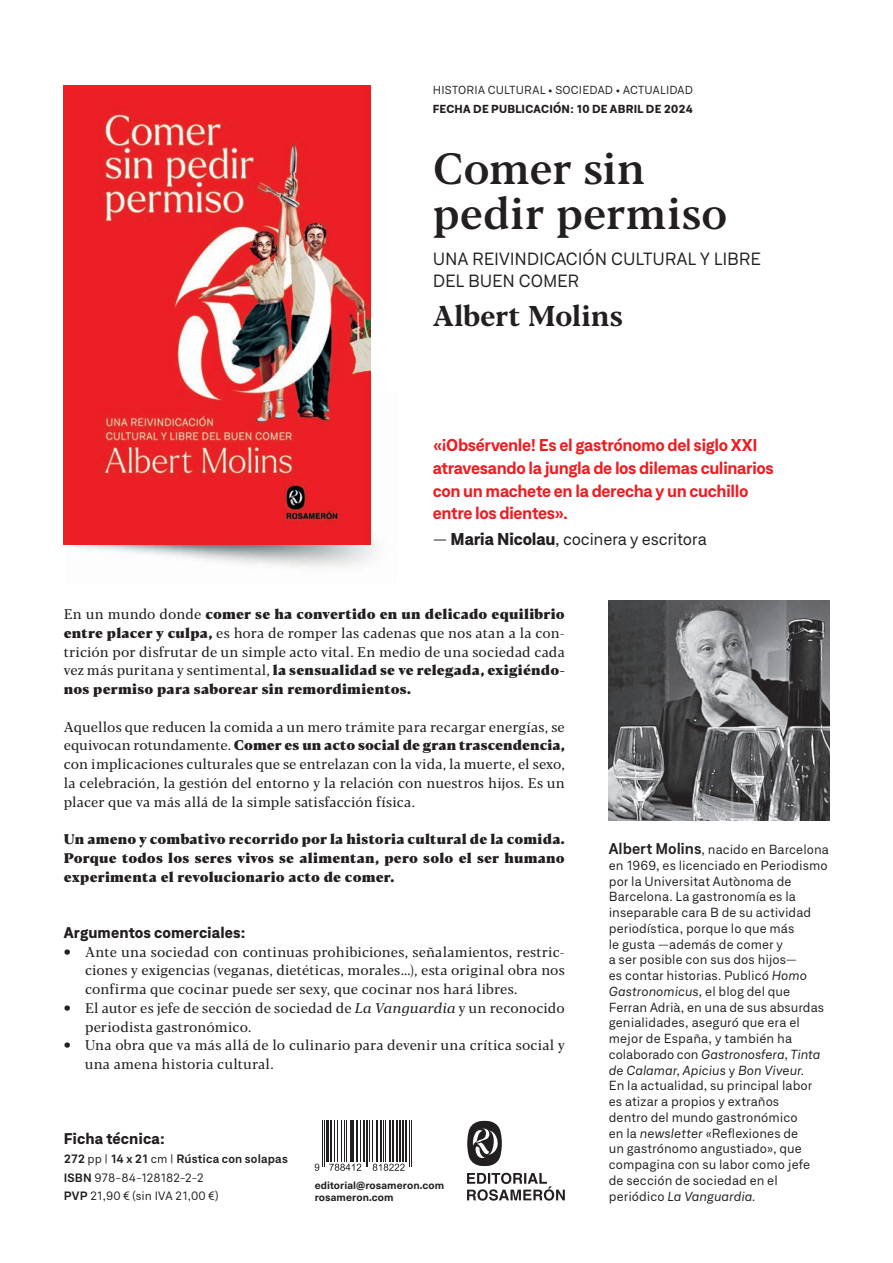
<style>
.page{position:relative;width:893px;height:1263px;background:#fff}
.page>*{position:absolute;margin:0;border:0;box-sizing:border-box;transform-origin:0 0}
.t1{font:500 43.5px/45px "Blacker Pro Tx";color:#231f20}
.t2{font:700 28.5px "Blacker Pro Tx";letter-spacing:-.005em;color:#231f20}
.t3{font:17.1px/22.5px "Neufile Grotesk";letter-spacing:-.005em;color:#231f20}
.t4{font:700 16.5px/22.5px "Neufile Grotesk";letter-spacing:-.025em;color:#ee1d23}
.t5{font:16.5px "Neufile Grotesk";color:#231f20}
.t6{font:800 15px "Neufile Grotesk";letter-spacing:.01em;color:#231f20}
.t7{font:13.95px/18.8px "Blacker Pro Tx";letter-spacing:.01em;color:#231f20;text-align:justify}
.t8{font:800 13.95px/18.8px "Blacker Pro Tx";letter-spacing:.01em;color:#231f20;text-align:justify}
.t9{font:12.75px/15.8px "Neufile Grotesk";letter-spacing:.01em;color:#231f20}
.t10{font:11.7px/18.8px "Neufile Grotesk";letter-spacing:-.005em;color:#231f20}
.t11{font:11.25px "Neufile Grotesk";letter-spacing:.02em;color:#231f20}
.t12{font:800 11.25px "Neufile Grotesk";letter-spacing:.02em;color:#231f20}
.t13{font:700 10.5px "Neue Haas Unica Pro";letter-spacing:.005em;color:#231f20}
.s1{font-weight:800}
.s2{font-weight:800;font-size:18px}
.s3{font-style:italic}
.s4{font-weight:600}
.s5{font-weight:600;font-size:15px}
</style>
<div class="page">
<svg style="left:467px;top:1121px;width:35px;height:45px"></svg>
<svg style="left:467px;top:1173px;width:98px;height:28px"></svg>
<img style="left:609px;top:601px;width:220px;height:220px">
<img style="left:66px;top:392px;width:310px;height:175px">
<img style="left:64px;top:85px;width:306px;height:459px">
<hr style="left:322px;top:1120px;width:1px;height:47px;background:#231f20">
<hr style="left:324px;top:1120px;width:1px;height:47px;background:#231f20">
<hr style="left:326px;top:1120px;width:3px;height:42px;background:#231f20">
<hr style="left:330px;top:1120px;width:2px;height:42px;background:#231f20">
<hr style="left:335px;top:1120px;width:1px;height:42px;background:#231f20">
<hr style="left:337px;top:1120px;width:1px;height:42px;background:#231f20">
<hr style="left:341px;top:1120px;width:1px;height:42px;background:#231f20">
<hr style="left:344px;top:1120px;width:1px;height:42px;background:#231f20">
<hr style="left:346px;top:1120px;width:1px;height:42px;background:#231f20">
<hr style="left:350px;top:1120px;width:1px;height:42px;background:#231f20">
<hr style="left:352px;top:1120px;width:2px;height:42px;background:#231f20">
<hr style="left:356px;top:1120px;width:2px;height:42px;background:#231f20">
<hr style="left:360px;top:1120px;width:1px;height:42px;background:#231f20">
<hr style="left:363px;top:1120px;width:2px;height:42px;background:#231f20">
<hr style="left:366px;top:1120px;width:1px;height:47px;background:#231f20">
<hr style="left:367px;top:1120px;width:1px;height:47px;background:#231f20">
<hr style="left:369px;top:1120px;width:1px;height:42px;background:#231f20">
<hr style="left:372px;top:1120px;width:1px;height:42px;background:#231f20">
<hr style="left:376px;top:1120px;width:2px;height:42px;background:#231f20">
<hr style="left:380px;top:1120px;width:2px;height:42px;background:#231f20">
<hr style="left:383px;top:1120px;width:1px;height:42px;background:#231f20">
<hr style="left:385px;top:1120px;width:1px;height:42px;background:#231f20">
<hr style="left:389px;top:1120px;width:2px;height:42px;background:#231f20">
<hr style="left:392px;top:1120px;width:2px;height:42px;background:#231f20">
<hr style="left:396px;top:1120px;width:2px;height:42px;background:#231f20">
<hr style="left:399px;top:1120px;width:2px;height:42px;background:#231f20">
<hr style="left:402px;top:1120px;width:2px;height:42px;background:#231f20">
<hr style="left:405px;top:1120px;width:2px;height:42px;background:#231f20">
<hr style="left:409px;top:1120px;width:1px;height:47px;background:#231f20">
<hr style="left:411px;top:1120px;width:1px;height:47px;background:#231f20">
<svg style="left:315px;top:1164px;width:4px;height:7px"></svg>
<svg style="left:329px;top:1164px;width:32px;height:7px"></svg>
<svg style="left:373px;top:1164px;width:32px;height:7px"></svg>
<p class="t11" style="left:433px;top:83px;width:262px">HISTORIA CULTURAL • SOCIEDAD • ACTUALIDAD</p>
<p class="t12" style="left:433px;top:101px;width:262px">FECHA DE PUBLICACIÓN: 10 DE ABRIL DE 2024</p>
<h1 class="t1" style="left:433px;top:144px;width:296px">Comer sin pedir permiso</h1>
<p class="t3" style="left:433px;top:247px;width:330px">UNA REIVINDICACIÓN CULTURAL Y LIBRE<br>DEL BUEN COMER</p>
<h2 class="t2" style="left:433px;top:296px;width:192px">Albert Molins</h2>
<p class="t4" style="left:433px;top:434px;width:343px">«¡Obsérvenle! Es el gastrónomo del siglo XXI atravesando la jungla de los dilemas culinarios con un machete en la derecha y un cuchillo entre los dientes».</p>
<p class="t5" style="left:433px;top:528px;width:276px">— <span class="s1">Maria Nicolau</span>, cocinera y escritora</p>
<p class="t7" style="left:64px;top:604px;width:503px">En un mundo donde <span class="s1">comer se ha convertido en un delicado equilibrio entre placer y culpa,</span> es hora de romper las cadenas que nos atan a la con&shy;trición por disfrutar de un simple acto vital. En medio de una sociedad cada vez más puritana y sentimental, <span class="s1">la sensualidad se ve relegada, exigiéndo&shy;nos permiso para saborear sin remordimientos.</span></p>
<p class="t7" style="left:64px;top:717px;width:503px">Aquellos que reducen la comida a un mero trámite para recargar energías, se equivocan rotundamente. <span class="s1">Comer es un acto social de gran trascendencia, </span>con implicaciones culturales que se entrelazan con la vida, la muerte, el sexo, la celebración, la gestión del entorno y la relación con nuestros hijos. Es un placer que va más allá de la simple satisfacción física.</p>
<p class="t8" style="left:64px;top:829px;width:503px">Un ameno y combativo recorrido por la historia cultural de la comida.<br>Porque todos los seres vivos se alimentan, pero solo el ser humano experimenta el revolucionario acto de comer.</p>
<p class="t6" style="left:64px;top:922px;width:183px">Argumentos comerciales:</p>
<p class="t7" style="left:85px;top:942px;width:481px;text-indent:-21px"><span class="s2">•</span> Ante una sociedad con continuas prohibiciones, señalamientos, restric&shy;ciones y exigencias (veganas, dietéticas, morales…), esta original obra nos confirma que cocinar puede ser sexy, que cocinar nos hará libres.</p>
<p class="t7" style="left:85px;top:998px;width:481px;text-indent:-21px"><span class="s2">•</span> El autor es jefe de sección de sociedad de <span class="s3">La Vanguardia</span> y un reconocido periodista gastronómico.</p>
<p class="t7" style="left:85px;top:1036px;width:481px;text-indent:-21px"><span class="s2">•</span> Una obra que va más allá de lo culinario para devenir una crítica social y una amena historia cultural.</p>
<p class="t6" style="left:64px;top:1128px;width:103px">Ficha técnica:</p>
<p class="t10" style="left:64px;top:1149px;width:226px"><span class="s4">272</span> pp | <span class="s4">14 x 21</span> cm | <span class="s4">Rústica con solapas<br>ISBN</span> 978-84-128182-2-2<br><span class="s4">PVP</span> 21,90 € (sin IVA 21,00 €)</p>
<p class="t13" style="left:315px;top:1178px;width:131px">editorial@rosameron.com</p>
<p class="t13" style="left:315px;top:1190px;width:80px">rosameron.com</p>
<p class="t9" style="left:609px;top:841px;width:222px"><span class="s5">Albert Molins</span>, nacido en Barcelona en 1969, es licenciado en Periodismo por la Universitat Autònoma de<br>Barcelona. La gastronomía es la inseparable cara B de su actividad periodística, porque lo que más<br>le gusta —además de comer y<br>a ser posible con sus dos hijos—<br>es contar historias. Publicó <span class="s3">Homo<br>Gastronomicus,</span> el blog del que<br>Ferran Adrià, en una de sus absurdas genialidades, aseguró que era el mejor de España, y también ha colaborado con <span class="s3">Gastronosfera</span>, <span class="s3">Tinta de Calamar</span>, <span class="s3">Apicius</span> y <span class="s3">Bon Viveur</span>.<br>En la actualidad, su principal labor es atizar a propios y extraños<br>dentro del mundo gastronómico<br>en la <span class="s3">newsletter</span> «Reflexiones de<br>un gastrónomo angustiado», que compagina con su labor como jefe<br>de sección de sociedad en el periódico <span class="s3">La Vanguardia</span>.</p>
</div>
